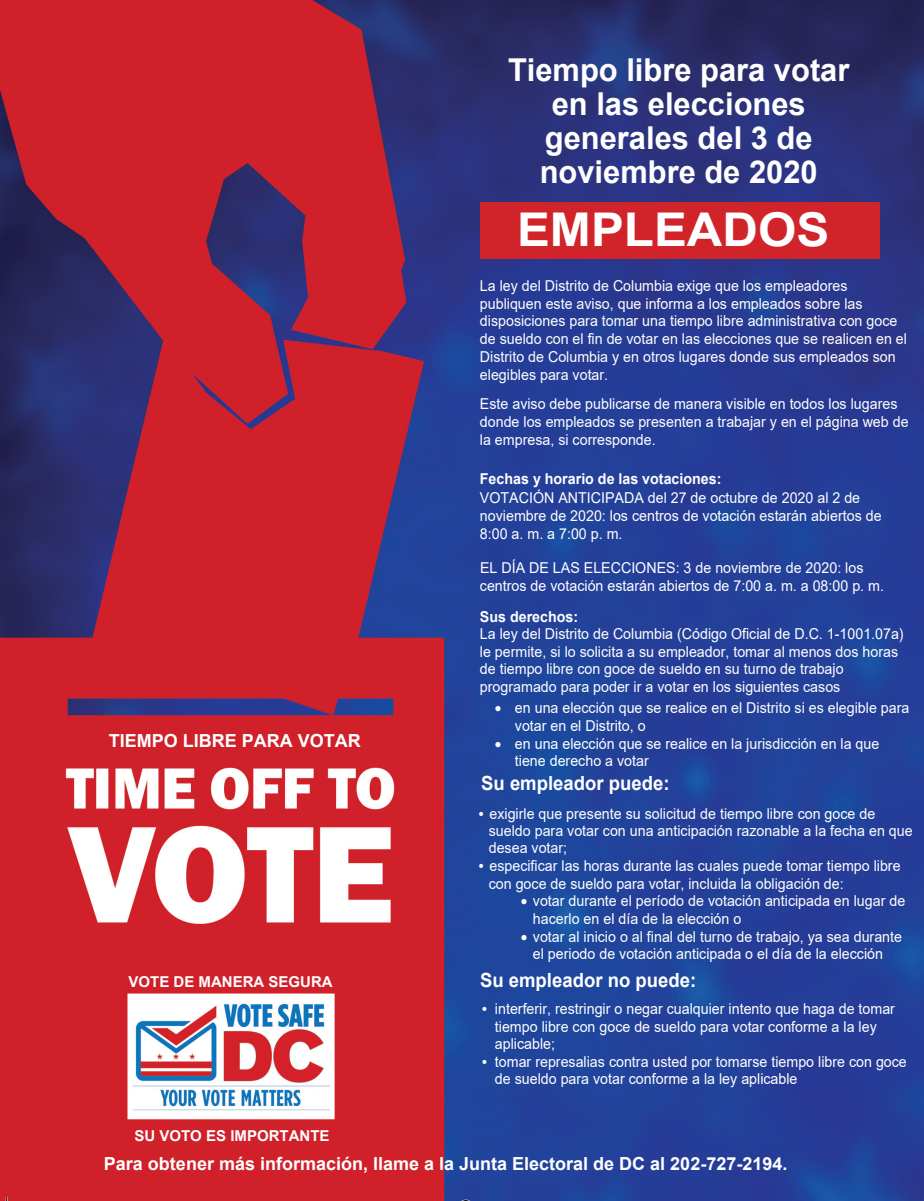
<style>
.page{position:relative;width:924px;height:1201px;background:#fff}
.page>*{position:absolute;margin:0;border:0;box-sizing:border-box;transform-origin:0 0}
.t1{font:700 46.5px "Arial";color:#fff;scale:1.06 1}
.t2{font:700 31.5px/33.9px "Arial";color:#fff;text-align:center}
.t3{font:700 19.5px "Arial";color:#fff;scale:.95 1}
.t4{font:700 18px "Arial";color:#fff}
.t5{font:15px/17.7px "Arial";color:#fff;scale:.95 1}
.t6{font:700 15px "Arial";color:#fff;scale:.95 1}
.t7{font:700 15px "Arial";color:#fff}
.s1{font-family:"Franklin Gothic FS";font-weight:500}
</style>
<div class="page">
<img style="left:0;top:0;width:924px;height:1200px">
<div style="left:480px;top:202px;width:399px;height:56px;background:#d1232a"></div>
<svg style="left:0;top:1196px;width:8px;height:5px"></svg>
<svg style="left:457px;top:1198px;width:17px;height:3px"></svg>
<p class="t4" style="left:109px;top:728px;width:254px">TIEMPO LIBRE PARA VOTAR</p>
<p class="t7" style="left:129px;top:970px;width:206px">VOTE DE MANERA SEGURA</p>
<p class="t7" style="left:134px;top:1125px;width:197px">SU VOTO ES IMPORTANTE</p>
<h2 class="t2" style="left:508px;top:53px;width:343px">Tiempo libre para votar en las elecciones generales del 3 de noviembre de 2020</h2>
<h1 class="t1" style="left:517px;top:196px;width:296px">EMPLEADOS</h1>
<p class="t5" style="left:480px;top:277px;width:451px">La ley del Distrito de Columbia exige que los empleadores publiquen este aviso, que informa a los empleados sobre las disposiciones para tomar una tiempo libre administrativa con goce de sueldo con el fin de votar en las elecciones que se realicen en el Distrito de Columbia y en otros lugares donde sus empleados son elegibles para votar.</p>
<p class="t5" style="left:480px;top:395px;width:453px">Este aviso debe publicarse de manera visible en todos los lugares donde los empleados se presenten a trabajar y en el página web de la empresa, si corresponde.</p>
<p class="t6" style="left:480px;top:468px;width:256px">Fechas y horario de las votaciones:</p>
<p class="t5" style="left:480px;top:488px;width:424px;line-height:18.3px">VOTACIÓN ANTICIPADA del 27 de octubre de 2020 al 2 de noviembre de 2020: los centros de votación estarán abiertos de<br>8:00 a. m. a 7:00 p. m.</p>
<p class="t5" style="left:480px;top:559px;width:427px">EL DÍA DE LAS ELECCIONES: 3 de noviembre de 2020: los centros de votación estarán abiertos de 7:00 a. m. a 08:00 p. m.</p>
<p class="t6" style="left:480px;top:605px;width:105px">Sus derechos:</p>
<p class="t5" style="left:480px;top:625px;width:447px">La ley del Distrito de Columbia (Código Oficial de D.C. 1-1001.07a) le permite, si lo solicita a su empleador, tomar al menos dos horas de tiempo libre con goce de sueldo en su turno de trabajo programado para poder ir a votar en los siguientes casos</p>
<p class="t5" style="left:515px;top:699px;width:417px;text-indent:-20px">• en una elección que se realice en el Distrito si es elegible para votar en el Distrito, o</p>
<p class="t5" style="left:515px;top:734px;width:385px;text-indent:-20px">• en una elección que se realice en la jurisdicción en la que tiene derecho a votar</p>
<h3 class="t3" style="left:481px;top:769px;width:200px">Su empleador puede:</h3>
<p class="t5" style="left:489px;top:804px;width:448px;text-indent:-12px"><span class="s1">•</span> exigirle que presente su solicitud de tiempo libre con goce de sueldo para votar con una anticipación razonable a la fecha en que desea votar;</p>
<p class="t5" style="left:489px;top:857px;width:435px;text-indent:-12px"><span class="s1">•</span> especificar las horas durante las cuales puede tomar tiempo libre con goce de sueldo para votar, incluida la obligación de:</p>
<p class="t5" style="left:533px;top:892px;width:393px;text-indent:-12px">• votar durante el período de votación anticipada en lugar de hacerlo en el día de la elección o</p>
<p class="t5" style="left:521px;top:927px;width:403px;text-align:center">• votar al inicio o al final del turno de trabajo, ya sea durante el periodo de votación anticipada o el día de la elección</p>
<h3 class="t3" style="left:480px;top:966px;width:229px">Su empleador no puede:</h3>
<p class="t5" style="left:495px;top:1000px;width:423px;text-indent:-15px"><span class="s1">•</span> interferir, restringir o negar cualquier intento que haga de tomar tiempo libre con goce de sueldo para votar conforme a la ley aplicable;</p>
<p class="t5" style="left:495px;top:1052px;width:435px;text-indent:-15px"><span class="s1">•</span> tomar represalias contra usted por tomarse tiempo libre con goce de sueldo para votar conforme a la ley aplicable</p>
<p class="t4" style="left:104px;top:1150px;width:685px">Para obtener más información, llame a la Junta Electoral de DC al 202-727-2194.</p>
</div>
